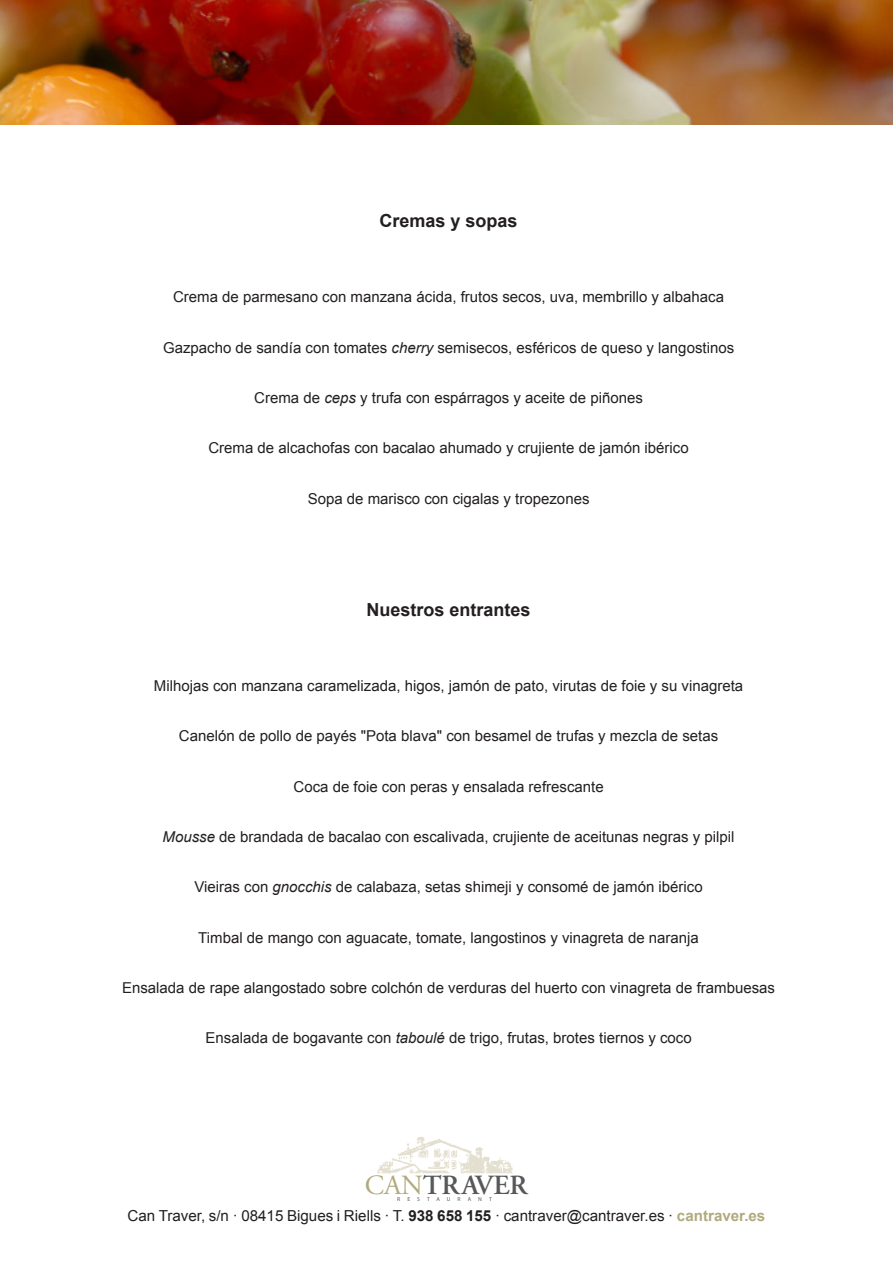
<style>
.page{position:relative;width:893px;height:1263px;background:#fff}
.page>*{position:absolute;margin:0;border:0;box-sizing:border-box;transform-origin:0 0}
.t1{font:600 27.75px "Adobe Garamond Pro";letter-spacing:-.01em;color:#57585a}
.t2{font:700 18px "Arial";color:#231f20}
.t3{font:15.15px "Arial";color:#231f20}
.t4{font:15px "Arial";color:#231f20}
.t5{font:5.7px "Myriad Pro";letter-spacing:1.22em;color:#57585a}
.s1{font-style:italic}
.s2{font-weight:400;color:#b1aa7d}
.s3{font-weight:700}
.s4{font-weight:700;color:#b1aa7d}
</style>
<div class="page">
<img style="left:0;top:0;width:893px;height:124px">
<svg style="left:377px;top:1137px;width:136px;height:36px"></svg>
<p class="t2" style="left:380px;top:209px;width:140px">Cremas y sopas</p>
<p class="t4" style="left:173px;top:287px;width:553px">Crema de parmesano con manzana ácida, frutos secos, uva, membrillo y albahaca</p>
<p class="t4" style="left:163px;top:337px;width:573px">Gazpacho de sandía con tomates <span class="s1">cherry</span> semisecos, esféricos de queso y langostinos</p>
<p class="t4" style="left:254px;top:388px;width:390px">Crema de <span class="s1">ceps</span> y trufa con espárragos y aceite de piñones</p>
<p class="t4" style="left:208px;top:438px;width:482px">Crema de alcachofas con bacalao ahumado y crujiente de jamón ibérico</p>
<p class="t4" style="left:308px;top:488px;width:283px">Sopa de marisco con cigalas y tropezones</p>
<p class="t2" style="left:367px;top:598px;width:166px">Nuestros entrantes</p>
<p class="t4" style="left:154px;top:676px;width:591px">Milhojas con manzana caramelizada, higos, jamón de pato, virutas de foie y su vinagreta</p>
<p class="t4" style="left:179px;top:726px;width:541px">Canelón de pollo de payés "Pota blava" con besamel de trufas y mezcla de setas</p>
<p class="t4" style="left:293px;top:777px;width:312px">Coca de foie con peras y ensalada refrescante</p>
<p class="t4" style="left:163px;top:827px;width:573px"><span class="s1">Mousse</span> de brandada de bacalao con escalivada, crujiente de aceitunas negras y pilpil</p>
<p class="t4" style="left:194px;top:877px;width:510px">Vieiras con <span class="s1">gnocchis</span> de calabaza, setas shimeji y consomé de jamón ibérico</p>
<p class="t4" style="left:198px;top:928px;width:502px">Timbal de mango con aguacate, tomate, langostinos y vinagreta de naranja</p>
<p class="t4" style="left:122px;top:978px;width:654px">Ensalada de rape alangostado sobre colchón de verduras del huerto con vinagreta de frambuesas</p>
<p class="t4" style="left:206px;top:1028px;width:488px">Ensalada de bogavante con <span class="s1">taboulé</span> de trigo, frutas, brotes tiernos y coco</p>
<p class="t1" style="left:365px;top:1169px;width:164px"><span class="s2">CAN</span>TRAVER</p>
<p class="t5" style="left:397px;top:1196px;width:96px">RESTAURANT</p>
<p class="t3" style="left:128px;top:1206px;width:639px">Can Traver, s/n · 08415 Bigues i Riells · T. <span class="s3">938 658 155</span> · cantraver@cantraver.es · <span class="s4">cantraver.es</span></p>
</div>
